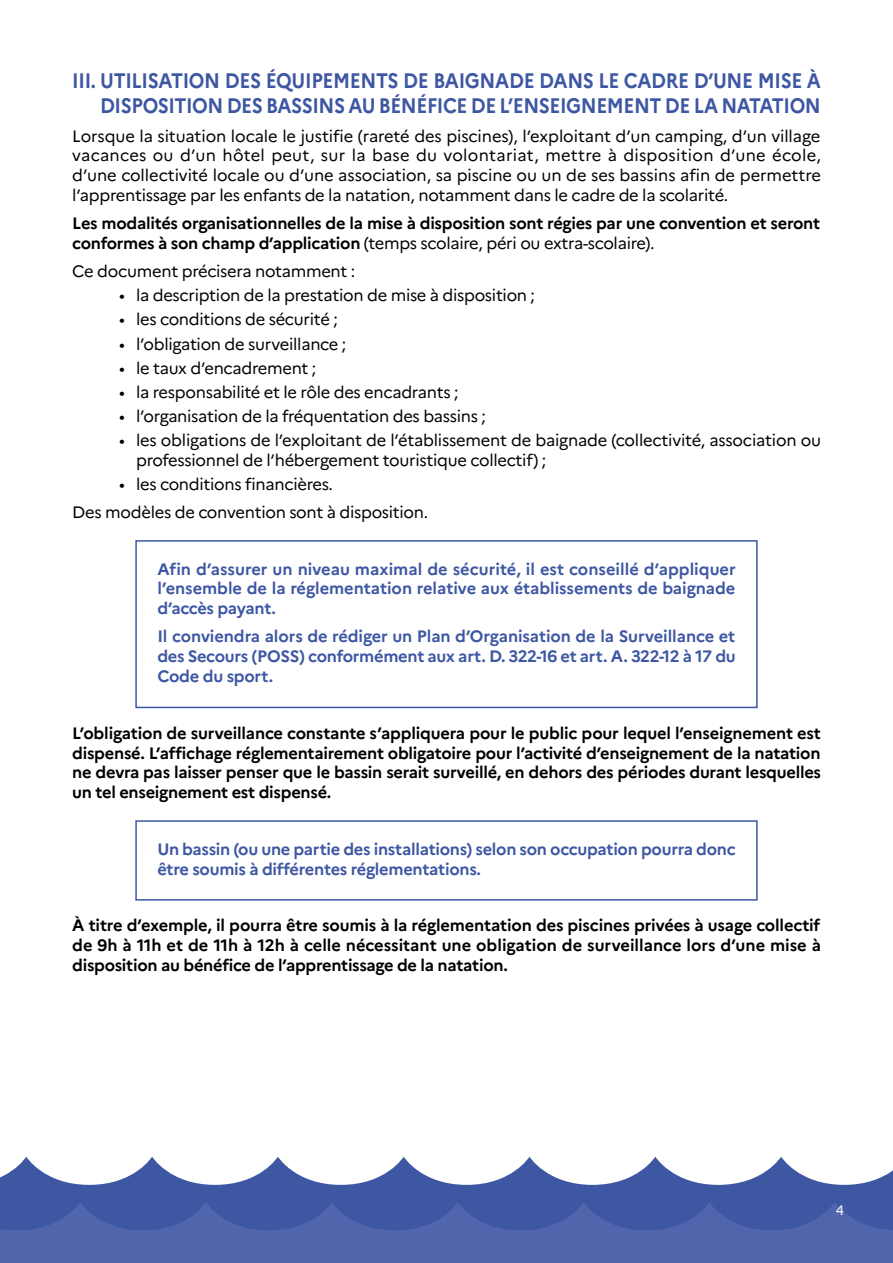
<style>
.page{position:relative;width:893px;height:1263px;background:#fff}
.page>*{position:absolute;margin:0;border:0;box-sizing:border-box;transform-origin:0 0}
.t1{font:700 21px/25.2px "Marianne";letter-spacing:-.025em;color:#3e57a3;text-align:right;scale:.9 1}
.t2{font:16.5px/19.8px "Marianne";letter-spacing:-.02em;color:#000}
.t3{font:700 16.5px/19.8px "Marianne";letter-spacing:-.02em;color:#000;text-align:justify}
.t4{font:700 16.5px/19.8px "Marianne";letter-spacing:-.02em;color:#3e57a3;text-align:justify}
.t5{font:13.5px "Marianne";color:#fff}
.s1{font-weight:400}
</style>
<div class="page">
<svg style="left:0;top:1157px;width:893px;height:45px;fill:#3e57a3"></svg>
<svg style="left:0;top:1202px;width:772px;height:61px;background:#4a60a9"></svg>
<svg style="left:772px;top:1202px;width:121px;height:61px;background:#4a60a9"></svg>
<div style="left:135px;top:540px;width:623px;height:168px;border:2px solid #3e57a3"></div>
<div style="left:135px;top:820px;width:623px;height:81px;border:2px solid #3e57a3"></div>
<p class="t1" style="left:72px;top:68px;width:833px">III. UTILISATION DES ÉQUIPEMENTS DE BAIGNADE DANS LE CADRE D’UNE MISE À<br>DISPOSITION DES BASSINS AU BÉNÉFICE DE L’ENSEIGNEMENT DE LA NATATION</p>
<p class="t2" style="left:72px;top:126px;width:750px;text-align:justify">Lorsque la situation locale le justifie (rareté des piscines), l’exploitant d’un camping, d’un village vacances ou d’un hôtel peut, sur la base du volontariat, mettre à disposition d’une école, d’une collectivité locale ou d’une association, sa piscine ou un de ses bassins afin de permettre l’apprentissage par les enfants de la natation, notamment dans le cadre de la scolarité.</p>
<p class="t3" style="left:72px;top:213px;width:749px">Les modalités organisationnelles de la mise à disposition sont régies par une convention et seront conformes à son champ d’application <span class="s1">(temps scolaire, péri ou extra-scolaire).</span></p>
<p class="t2" style="left:72px;top:262px;width:285px">Ce document précisera notamment :</p>
<p class="t2" style="left:119px;top:286px;width:417px">• la description de la prestation de mise à disposition ;</p>
<p class="t2" style="left:119px;top:310px;width:220px">• les conditions de sécurité ;</p>
<p class="t2" style="left:119px;top:334px;width:229px">• l’obligation de surveillance ;</p>
<p class="t2" style="left:119px;top:358px;width:199px">• le taux d’encadrement ;</p>
<p class="t2" style="left:119px;top:382px;width:341px">• la responsabilité et le rôle des encadrants ;</p>
<p class="t2" style="left:119px;top:406px;width:368px">• l’organisation de la fréquentation des bassins ;</p>
<p class="t2" style="left:136px;top:430px;width:686px;text-indent:-17px">• les obligations de l’exploitant de l’établissement de baignade (collectivité, association ou professionnel de l’hébergement touristique collectif) ;</p>
<p class="t2" style="left:72px;top:470px;width:357px;line-height:28.3px;text-indent:47px">• les conditions financières.<br>Des modèles de convention sont à disposition.</p>
<p class="t4" style="left:157px;top:559px;width:580px">Afin d’assurer un niveau maximal de sécurité, il est conseillé d’appliquer l’ensemble de la réglementation relative aux établissements de baignade d’accès payant.</p>
<p class="t4" style="left:157px;top:627px;width:580px">Il conviendra alors de rédiger un Plan d’Organisation de la Surveillance et des Secours (POSS) conformément aux art. D. 322-16 et art. A. 322-12 à 17 du Code du sport.</p>
<p class="t3" style="left:72px;top:723px;width:750px">L’obligation de surveillance constante s’appliquera pour le public pour lequel l’enseignement est dispensé. L’affichage réglementairement obligatoire pour l’activité d’enseignement de la natation ne devra pas laisser penser que le bassin serait surveillé, en dehors des périodes durant lesquelles un tel enseignement est dispensé.</p>
<p class="t4" style="left:157px;top:839px;width:580px">Un bassin (ou une partie des installations) selon son occupation pourra donc être soumis à différentes réglementations.</p>
<p class="t3" style="left:72px;top:915px;width:750px">À titre d’exemple, il pourra être soumis à la réglementation des piscines privées à usage collectif de 9h à 11h et de 11h à 12h à celle nécessitant une obligation de surveillance lors d’une mise à disposition au bénéfice de l’apprentissage de la natation.</p>
<p class="t5" style="left:836px;top:1202px;width:10px">4</p>
</div>
